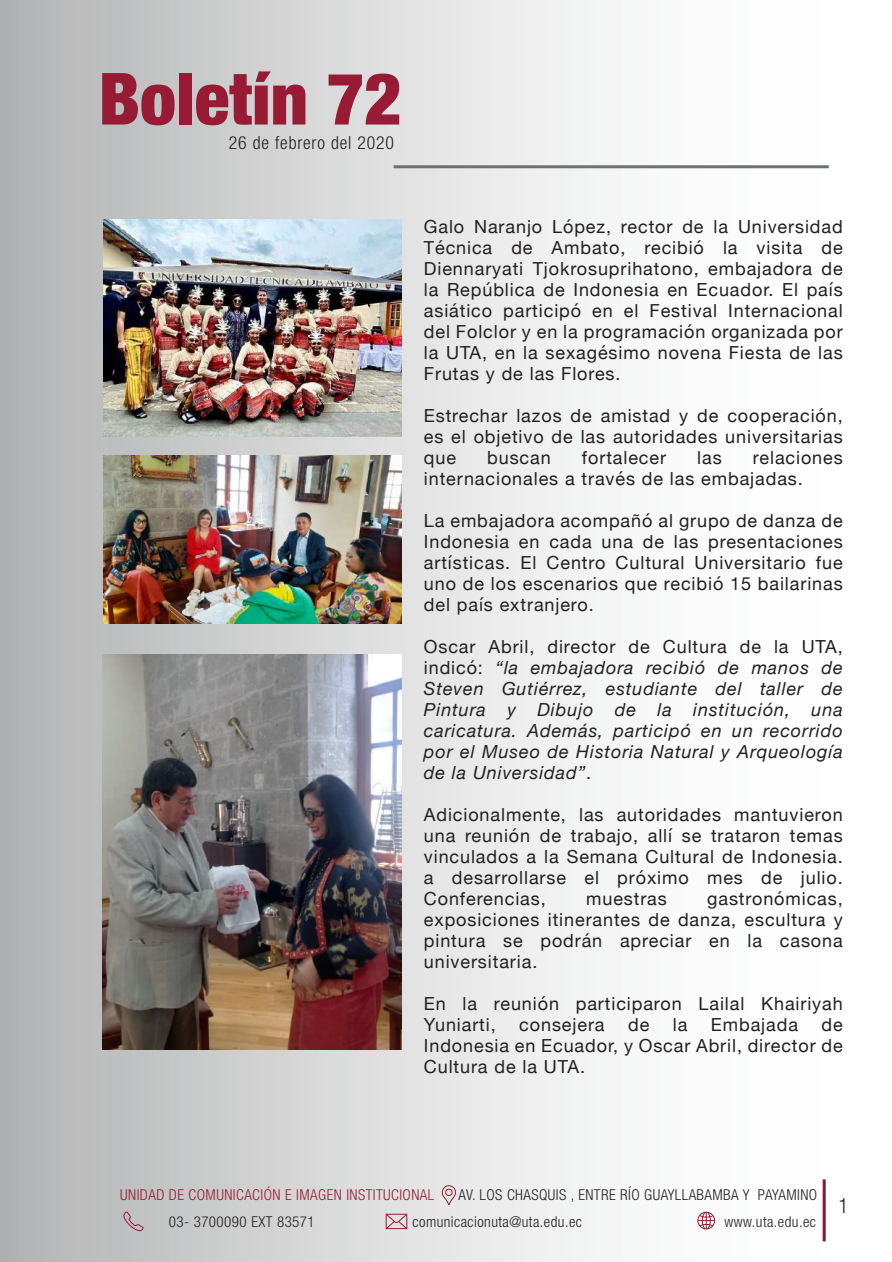
<style>
.page{position:relative;width:892px;height:1262px;background:#fff}
.page>*{position:absolute;margin:0;border:0;box-sizing:border-box;transform-origin:0 0}
.t1{font:900 condensed 72px "Helvetica Neue";color:#971b34}
.t2{font:300 condensed 21px "Helvetica Neue LT Pro";color:#231f20}
.t3{font:18px/21px "Helvetica Neue";letter-spacing:.05em;color:#231f20;text-align:justify}
.t4{font:italic 18px/21px "Helvetica Neue";letter-spacing:.05em;color:#231f20;text-align:justify}
.t5{font:300 condensed 18px "Helvetica Neue LT Pro";letter-spacing:.05em;color:#231f20}
.t6{font:300 condensed 15px "Helvetica Neue LT Pro";letter-spacing:.03em;color:#231f20}
.t7{font:300 condensed 15px "Helvetica Neue LT Pro";letter-spacing:.03em;color:#971b34}
.s1{font-style:normal}
</style>
<div class="page">
<div style="left:0;top:0;width:891px;height:1261px;background:linear-gradient(to right,#b7b8b8,#fff)"></div>
<hr style="left:393px;top:165px;width:435px;height:3px;background:#6d7172">
<hr style="left:822px;top:1179px;width:3px;height:62px;background:#fff">
<svg style="left:385px;top:1213px;width:22px;height:16px"></svg>
<svg style="left:123px;top:1210px;width:21px;height:21px"></svg>
<svg style="left:697px;top:1211px;width:17px;height:18px"></svg>
<svg style="left:441px;top:1184px;width:15px;height:21px"></svg>
<img style="left:103px;top:220px;width:298px;height:216px">
<img style="left:103px;top:455px;width:298px;height:168px">
<img style="left:102px;top:654px;width:299px;height:394px">
<h1 class="t1" style="left:98px;top:40px;width:304px">Boletín 72</h1>
<p class="t5" style="left:229px;top:133px;width:166px">26 de febrero del 2020</p>
<p class="t3" style="left:423px;top:217px;width:420px">Galo Naranjo López, rector de la Universidad Técnica de Ambato, recibió la visita de Diennaryati Tjokrosuprihatono, embajadora de la República de Indonesia en Ecuador. El país asiático participó en el Festival Internacional del Folclor y en la programación organizada por la UTA, en la sexagésimo novena Fiesta de las Frutas y de las Flores.</p>
<p class="t3" style="left:423px;top:406px;width:420px">Estrechar lazos de amistad y de cooperación, es el objetivo de las autoridades universitarias que</p>
<p class="t3" style="left:487px;top:448px;width:65px">buscan</p>
<p class="t3" style="left:581px;top:448px;width:86px">fortalecer</p>
<p class="t3" style="left:697px;top:448px;width:26px">las</p>
<p class="t3" style="left:423px;top:448px;width:420px;text-indent:329px">relaciones internacionales a través de las embajadas.</p>
<p class="t3" style="left:423px;top:511px;width:420px">La embajadora acompañó al grupo de danza de Indonesia en cada una de las presentaciones artísticas. El Centro Cultural Universitario fue uno de los escenarios que recibió 15 bailarinas del país extranjero.</p>
<p class="t4" style="left:423px;top:637px;width:420px"><span class="s1">Oscar Abril, director de Cultura de la UTA, indicó:</span> “la embajadora recibió de manos de Steven Gutiérrez, estudiante del taller de Pintura y Dibujo de la institución, una caricatura. Además, participó en un recorrido por el Museo de Historia Natural y Arqueología de la Universidad”<span class="s1">.</span></p>
<p class="t3" style="left:423px;top:805px;width:420px">Adicionalmente, las autoridades mantuvieron una reunión de trabajo, allí se trataron temas vinculados a la Semana Cultural de Indonesia. a desarrollarse el próximo mes de julio.<br>Conferencias,</p>
<p class="t3" style="left:423px;top:889px;width:420px;text-indent:283px">gastronómicas, exposiciones itinerantes de danza, escultura y pintura se podrán apreciar en la casona universitaria.</p>
<p class="t3" style="left:423px;top:994px;width:420px">En la reunión participaron Lailal Khairiyah<br>Yuniarti,</p>
<p class="t3" style="left:586px;top:889px;width:82px">muestras</p>
<p class="t3" style="left:423px;top:1015px;width:420px;text-indent:397px">de Indonesia en Ecuador, y Oscar Abril, director de Cultura de la UTA.</p>
<p class="t3" style="left:519px;top:1015px;width:87px">consejera</p>
<p class="t3" style="left:627px;top:1015px;width:23px">de</p>
<p class="t3" style="left:672px;top:1015px;width:16px">la</p>
<p class="t3" style="left:710px;top:1015px;width:88px">Embajada</p>
<p class="t7" style="left:120px;top:1186px;width:315px">UNIDAD DE COMUNICACIÓN E IMAGEN INSTITUCIONAL</p>
<p class="t6" style="left:458px;top:1186px;width:360px">AV. LOS CHASQUIS , ENTRE RÍO GUAYLLABAMBA Y PAYAMINO</p>
<p class="t6" style="left:169px;top:1213px;width:147px">03- 3700090 EXT 83571</p>
<p class="t6" style="left:412px;top:1213px;width:171px">comunicacionuta@uta.edu.ec</p>
<p class="t6" style="left:724px;top:1213px;width:93px">www.uta.edu.ec</p>
<p class="t2" style="left:838px;top:1193px;width:12px">1</p>
</div>
